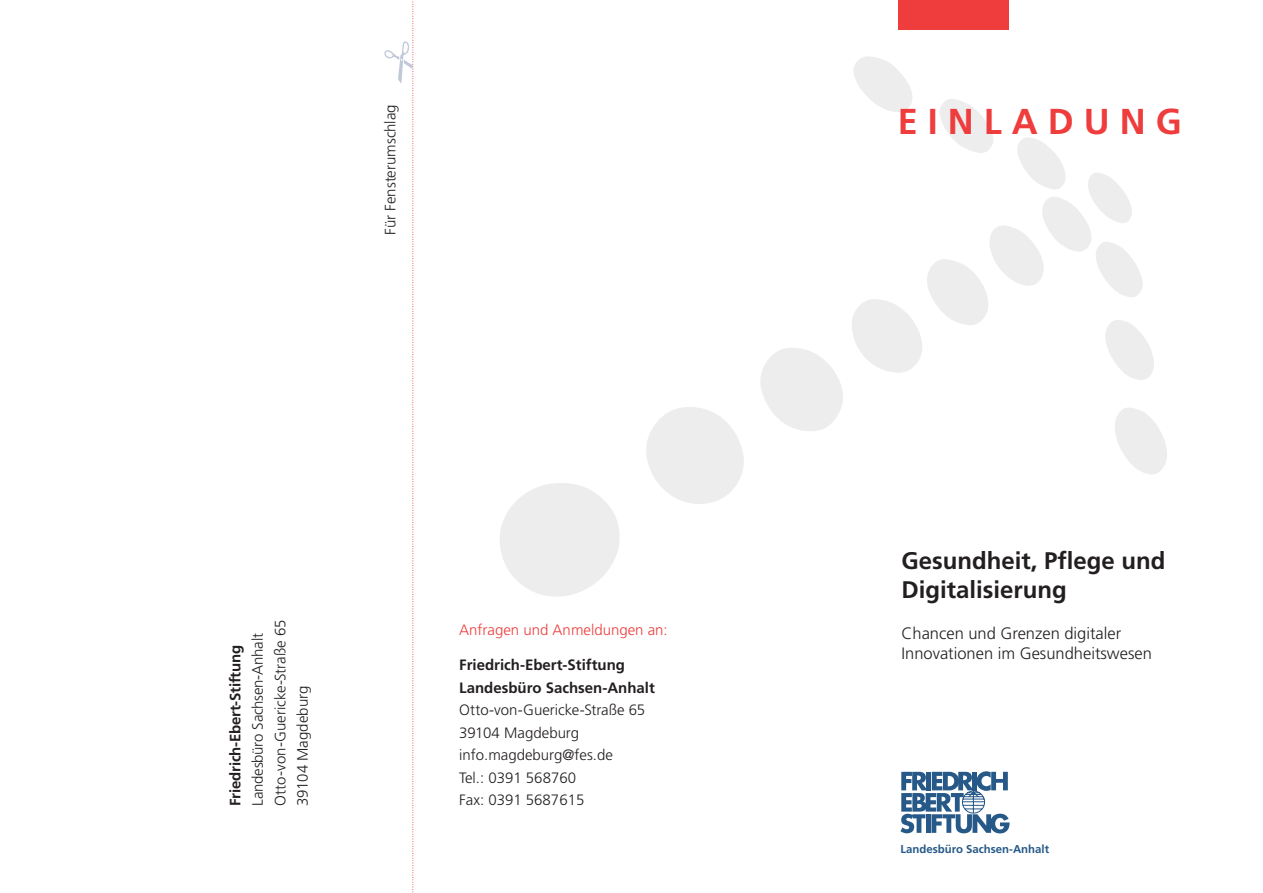
<style>
.page{position:relative;width:1263px;height:893px;background:#fff}
.page>*{position:absolute;margin:0;border:0;box-sizing:border-box;transform-origin:0 0}
.t1{font:700 36px "Frutiger";color:#ee3d3c}
.t2{font:700 24px/28.8px "Frutiger";color:#231f20}
.t3{font:300 16.5px/19.8px "Frutiger";color:#231f20}
.t4{font:300 15px/22.5px "Frutiger";color:#231f20}
.t5{font:300 15px "Frutiger";color:#ee3d3c}
.t6{font:700 11.4px "Frutiger";color:#265988}
.s1{font-weight:700}
</style>
<div class="page">
<svg style="left:646px;top:56px;width:521px;height:448px"></svg>
<svg style="left:500px;top:483px;width:120px;height:114px"></svg>
<div style="left:898px;top:0;width:110px;height:30px;background:#ee3d3c"></div>
<svg style="left:384px;top:1px;width:29px;height:892px"></svg>
<svg style="left:900px;top:771px;width:109px;height:62px"></svg>
<p class="t4" style="left:379px;top:235px;width:132px;rotate:-90deg">Für Fensterumschlag</p>
<p class="t4" style="left:224px;top:806px;width:187px;rotate:-90deg"><span class="s1">Friedrich-Ebert-Stiftung<br></span>Landesbüro Sachsen-Anhalt<br>Otto-von-Guericke-Straße 65<br>39104 Magdeburg</p>
<p class="t5" style="left:459px;top:621px;width:210px">Anfragen und Anmeldungen an:</p>
<p class="t4" style="left:459px;top:654px;width:197px"><span class="s1">Friedrich-Ebert-Stiftung<br>Landesbüro Sachsen-Anhalt<br></span>Otto-von-Guericke-Straße 65<br>39104 Magdeburg info.magdeburg@fes.de<br>Tel.: 0391 568760<br>Fax: 0391 5687615</p>
<p class="t1" style="left:898px;top:101px;width:286px">E I N L A D U N G</p>
<p class="t2" style="left:901px;top:546px;width:266px">Gesundheit, Pflege und<br>Digitalisierung</p>
<p class="t3" style="left:901px;top:623px;width:252px">Chancen und Grenzen digitaler<br>Innovationen im Gesundheitswesen</p>
<p class="t6" style="left:900px;top:842px;width:150px">Landesbüro Sachsen-Anhalt</p>
</div>
